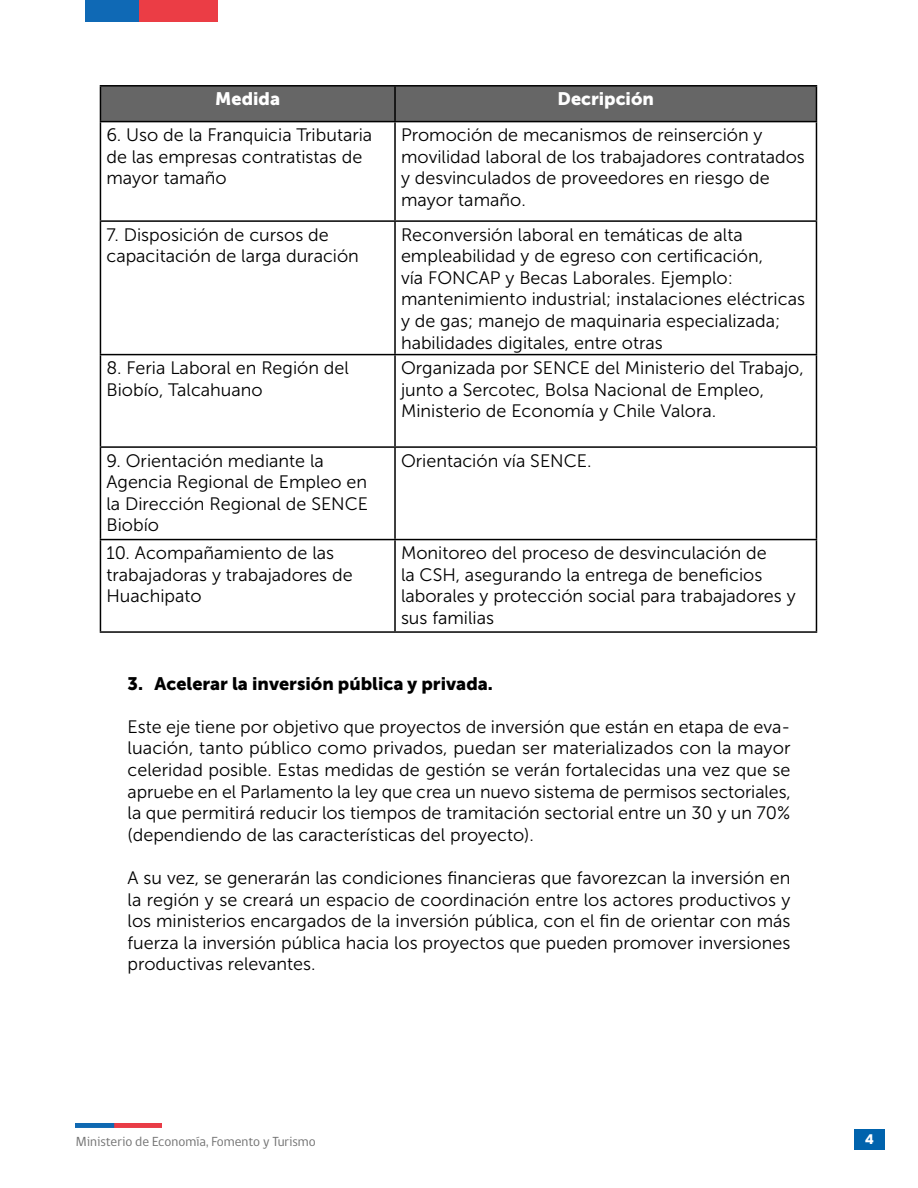
<style>
.page{position:relative;width:918px;height:1188px;background:#fff}
.page>*{position:absolute;margin:0;border:0;box-sizing:border-box;transform-origin:0 0}
.t1{font:18px/21.6px "Museo Sans 300";color:#000}
.t2{font:18px "Museo Sans 900";color:#000}
.t3{font:18px "Museo Sans 900";color:#fff}
.t4{font:13.5px "gob CL";color:#737373}
.t5{font:700 13.5px "Poppins";color:#fff}
</style>
<div class="page">
<div style="left:854px;top:1129px;width:31px;height:21px;background:#0063ad"></div>
<img style="left:76px;top:1124px;width:86px;height:3px">
<div style="left:85px;top:0;width:55px;height:22px;background:#0f69b5"></div>
<div style="left:140px;top:0;width:78px;height:22px;background:#eb3d45"></div>
<div style="left:101px;top:87px;width:715px;height:34px;background:#666"></div>
<hr style="left:100px;top:122px;width:1px;height:98px;background:#000">
<hr style="left:394px;top:122px;width:2px;height:98px;background:#000">
<hr style="left:816px;top:122px;width:1px;height:98px;background:#000">
<hr style="left:100px;top:220px;width:295px;height:2px;background:#000">
<hr style="left:100px;top:222px;width:1px;height:132px;background:#000">
<hr style="left:395px;top:220px;width:422px;height:2px;background:#000">
<hr style="left:394px;top:222px;width:2px;height:132px;background:#000">
<hr style="left:816px;top:222px;width:1px;height:132px;background:#000">
<hr style="left:100px;top:354px;width:295px;height:1px;background:#000">
<hr style="left:100px;top:355px;width:1px;height:91px;background:#000">
<hr style="left:395px;top:354px;width:422px;height:1px;background:#000">
<hr style="left:394px;top:355px;width:2px;height:91px;background:#000">
<hr style="left:816px;top:355px;width:1px;height:91px;background:#000">
<hr style="left:100px;top:446px;width:295px;height:2px;background:#000">
<hr style="left:100px;top:448px;width:1px;height:91px;background:#000">
<hr style="left:395px;top:446px;width:422px;height:2px;background:#000">
<hr style="left:394px;top:448px;width:2px;height:91px;background:#000">
<hr style="left:816px;top:448px;width:1px;height:91px;background:#000">
<hr style="left:100px;top:539px;width:295px;height:1px;background:#000">
<hr style="left:100px;top:540px;width:1px;height:91px;background:#000">
<hr style="left:395px;top:539px;width:422px;height:1px;background:#000">
<hr style="left:394px;top:540px;width:2px;height:91px;background:#000">
<hr style="left:816px;top:540px;width:1px;height:91px;background:#000">
<hr style="left:100px;top:631px;width:295px;height:2px;background:#000">
<hr style="left:395px;top:631px;width:422px;height:2px;background:#000">
<hr style="left:100px;top:85px;width:295px;height:2px;background:#000">
<hr style="left:100px;top:87px;width:1px;height:34px;background:#000">
<hr style="left:395px;top:85px;width:422px;height:2px;background:#000">
<hr style="left:394px;top:87px;width:2px;height:34px;background:#000">
<hr style="left:816px;top:87px;width:1px;height:34px;background:#000">
<hr style="left:100px;top:121px;width:295px;height:1px;background:#000">
<hr style="left:395px;top:121px;width:422px;height:1px;background:#000">
<p class="t3" style="left:215px;top:89px;width:66px">Medida</p>
<p class="t3" style="left:558px;top:89px;width:98px">Decripción</p>
<p class="t1" style="left:106px;top:124px;width:267px">6. Uso de la Franquicia Tributaria de las empresas contratistas de mayor tamaño</p>
<p class="t1" style="left:401px;top:124px;width:405px">Promoción de mecanismos de reinserción y movilidad laboral de los trabajadores contratados y desvinculados de proveedores en riesgo de mayor tamaño.</p>
<p class="t1" style="left:106px;top:224px;width:254px">7. Disposición de cursos de capacitación de larga duración</p>
<p class="t1" style="left:401px;top:224px;width:406px">Reconversión laboral en temáticas de alta empleabilidad y de egreso con certificación,<br>vía FONCAP y Becas Laborales. Ejemplo: mantenimiento industrial; instalaciones eléctricas y de gas; manejo de maquinaria especializada; habilidades digitales, entre otras</p>
<p class="t1" style="left:106px;top:357px;width:244px">8. Feria Laboral en Región del<br>Biobío, Talcahuano</p>
<p class="t1" style="left:401px;top:357px;width:404px">Organizada por SENCE del Ministerio del Trabajo, junto a Sercotec, Bolsa Nacional de Empleo,<br>Ministerio de Economía y Chile Valora.</p>
<p class="t1" style="left:106px;top:450px;width:263px">9. Orientación mediante la<br>Agencia Regional de Empleo en la Dirección Regional de SENCE<br>Biobío</p>
<p class="t1" style="left:401px;top:450px;width:192px">Orientación vía SENCE.</p>
<p class="t1" style="left:106px;top:542px;width:248px">10. Acompañamiento de las trabajadoras y trabajadores de<br>Huachipato</p>
<p class="t1" style="left:401px;top:542px;width:396px">Monitoreo del proceso de desvinculación de<br>la CSH, asegurando la entrega de beneficios laborales y protección social para trabajadores y sus familias</p>
<p class="t2" style="left:128px;top:673px;width:367px">3. Acelerar la inversión pública y privada.</p>
<p class="t1" style="left:128px;top:716px;width:665px;text-align:justify">Este eje tiene por objetivo que proyectos de inversión que están en etapa de eva&shy;luación, tanto público como privados, puedan ser materializados con la mayor celeridad posible. Estas medidas de gestión se verán fortalecidas una vez que se apruebe en el Parlamento la ley que crea un nuevo sistema de permisos sectoriales, la que permitirá reducir los tiempos de tramitación sectorial entre un 30 y un 70% (dependiendo de las características del proyecto).</p>
<p class="t1" style="left:128px;top:867px;width:664px;text-align:justify">A su vez, se generarán las condiciones financieras que favorezcan la inversión en la región y se creará un espacio de coordinación entre los actores productivos y los ministerios encargados de la inversión pública, con el fin de orientar con más fuerza la inversión pública hacia los proyectos que pueden promover inversiones productivas relevantes.</p>
<p class="t4" style="left:76px;top:1133px;width:241px">Ministerio de Economía, Fomento y Turismo</p>
<p class="t5" style="left:865px;top:1132px;width:11px">4</p>
</div>
